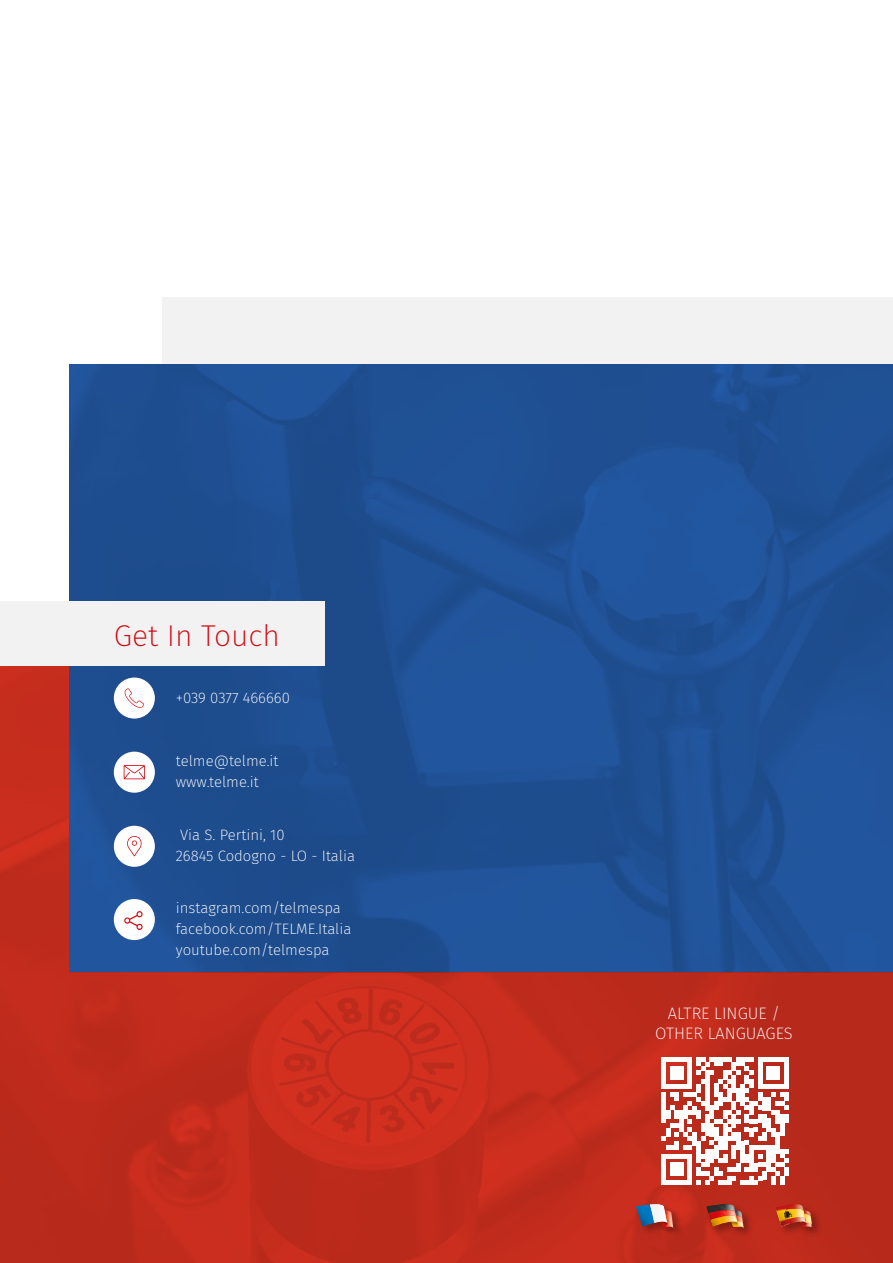
<style>
.page{position:relative;width:893px;height:1263px;background:#fff}
.page>*{position:absolute;margin:0;border:0;box-sizing:border-box;transform-origin:0 0}
.t1{font:200 30px "Fira Sans";color:#d20a11}
.t2{font:200 16.5px/19.8px "Fira Sans";color:#fff;text-align:center}
.t3{font:200 15px/21px "Fira Sans";color:#fff}
</style>
<div class="page">
<img style="left:0;top:665px;width:893px;height:598px">
<div style="left:162px;top:297px;width:731px;height:561px;background:#f2f2f2"></div>
<img style="left:70px;top:364px;width:823px;height:608px">
<div style="left:114px;top:826px;width:41px;height:41px;background:#fff;border-radius:50%"></div>
<div style="left:114px;top:899px;width:41px;height:41px;background:#fff;border-radius:50%"></div>
<svg style="left:127px;top:836px;width:15px;height:20px"></svg>
<div style="left:114px;top:752px;width:41px;height:41px;background:#fff;border-radius:50%"></div>
<svg style="left:124px;top:765px;width:21px;height:14px"></svg>
<div style="left:114px;top:677px;width:41px;height:42px;background:#fff;border-radius:50%"></div>
<svg style="left:124px;top:688px;width:20px;height:20px"></svg>
<div style="left:0;top:601px;width:324px;height:64px;background:#f2f2f2"></div>
<svg style="left:124px;top:911px;width:19px;height:19px"></svg>
<svg style="left:661px;top:1057px;width:128px;height:127px"></svg>
<div style="left:784px;top:1167px;width:5px;height:9px;background:#fff"></div>
<div style="left:635px;top:1202px;width:49px;height:36px;background:#000;opacity:.3"></div>
<svg style="left:636px;top:1204px;width:37px;height:24px"></svg>
<img style="left:636px;top:1205px;width:15px;height:21px">
<div style="left:705px;top:1202px;width:49px;height:36px;background:#000;opacity:.3"></div>
<svg style="left:707px;top:1204px;width:37px;height:25px"></svg>
<div style="left:774px;top:1202px;width:48px;height:35px;background:#000;opacity:.3"></div>
<svg style="left:775px;top:1204px;width:37px;height:23px"></svg>
<img style="left:787px;top:1204px;width:19px;height:19px">
<img style="left:792px;top:1209px;width:13px;height:10px">
<img style="left:775px;top:1205px;width:17px;height:21px">
<h1 class="t1" style="left:114px;top:615px;width:168px">Get In Touch</h1>
<p class="t3" style="left:176px;top:687px;width:116px">+039 0377 466660</p>
<p class="t3" style="left:176px;top:750px;width:104px">telme@telme.it www.telme.it</p>
<p class="t3" style="left:176px;top:824px;width:181px">Via S. Pertini, 10<br>26845 Codogno - LO - Italia</p>
<p class="t3" style="left:176px;top:898px;width:177px">instagram.com/telmespa facebook.com/TELME.Italia youtube.com/telmespa</p>
<p class="t2" style="left:655px;top:1003px;width:139px">ALTRE LINGUE /<br>OTHER LANGUAGES</p>
</div>
